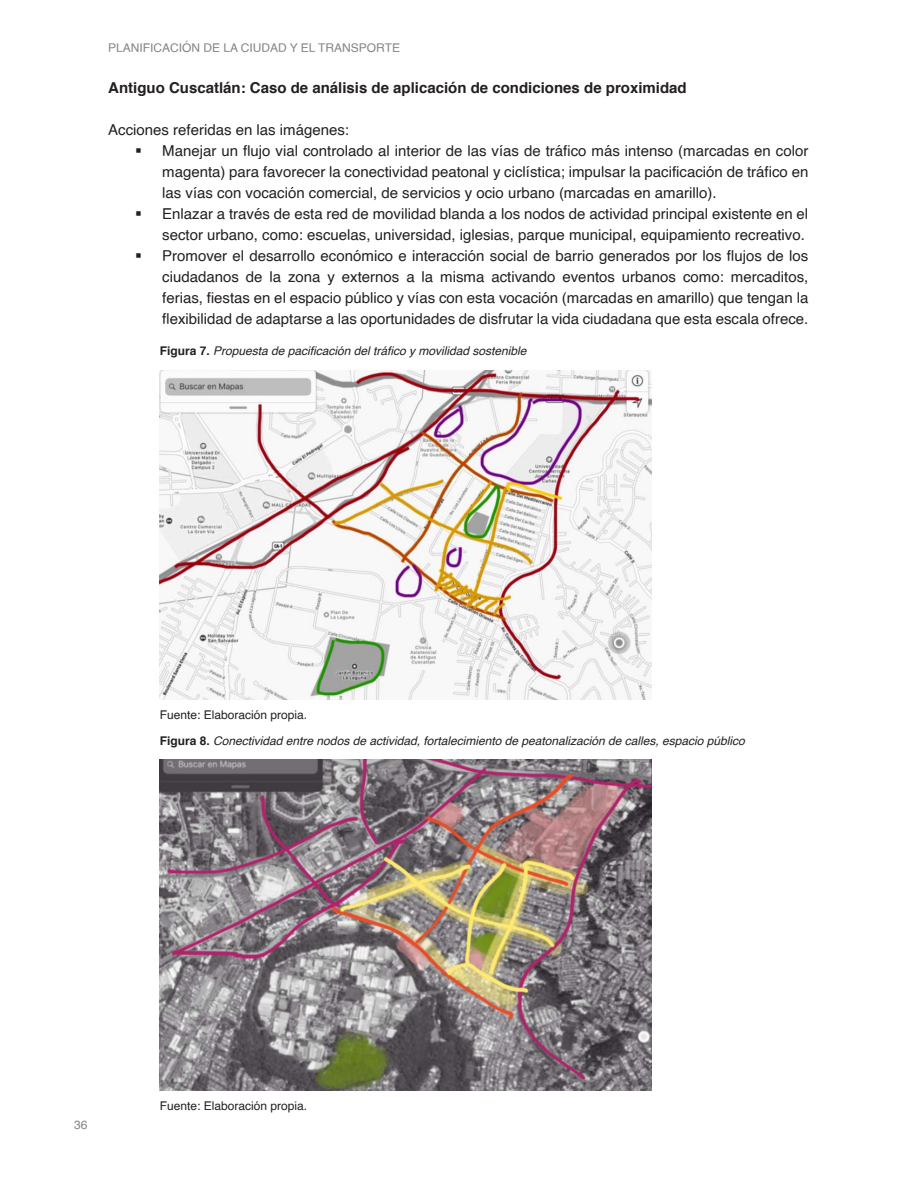
<style>
.page{position:relative;width:918px;height:1188px;background:#fff}
.page>*{position:absolute;margin:0;border:0;box-sizing:border-box;transform-origin:0 0}
.t1{font:15px/21px "Helvetica";color:#231f20;text-align:justify}
.t2{font:700 15px "Helvetica";color:#231f20}
.t3{font:italic 12px "Helvetica";color:#231f20}
.t4{font:12px "Helvetica";color:#231f20}
.t5{font:12px "Helvetica";color:#838485}
.s1{font-weight:700;font-style:normal}
</style>
<div class="page">
<img style="left:160px;top:370px;width:492px;height:330px">
<img style="left:160px;top:759px;width:492px;height:332px">
<p class="t5" style="left:108px;top:38px;width:294px">PLANIFICACIÓN DE LA CIUDAD Y EL TRANSPORTE</p>
<p class="t2" style="left:108px;top:76px;width:580px">Antiguo Cuscatlán: Caso de análisis de aplicación de condiciones de proximidad</p>
<p class="t1" style="left:108px;top:120px;width:242px">Acciones referidas en las imágenes:</p>
<p class="t1" style="left:162px;top:141px;width:648px;text-indent:-27px">▪ Manejar un flujo vial controlado al interior de las vías de tráfico más intenso (marcadas en color magenta) para favorecer la conectividad peatonal y ciclística; impulsar la pacificación de tráfico en las vías con vocación comercial, de servicios y ocio urbano (marcadas en amarillo).</p>
<p class="t1" style="left:135px;top:204px;width:675px;text-align:right">▪ Enlazar a través de esta red de movilidad blanda a los nodos de actividad principal existente en el sector urbano, como: escuelas, universidad, iglesias, parque municipal, equipamiento recreativo.</p>
<p class="t1" style="left:162px;top:246px;width:648px;text-indent:-27px">▪ Promover el desarrollo económico e interacción social de barrio generados por los flujos de los ciudadanos de la zona y externos a la misma activando eventos urbanos como: mercaditos, ferias, fiestas en el espacio público y vías con esta vocación (marcadas en amarillo) que tengan la flexibilidad de adaptarse a las oportunidades de disfrutar la vida ciudadana que esta escala ofrece.</p>
<p class="t3" style="left:160px;top:341px;width:368px"><span class="s1">Figura 7.</span> Propuesta de pacificación del tráfico y movilidad sostenible</p>
<p class="t4" style="left:160px;top:706px;width:149px">Fuente: Elaboración propia.</p>
<p class="t3" style="left:160px;top:731px;width:586px"><span class="s1">Figura 8.</span> Conectividad entre nodos de actividad, fortalecimiento de peatonalización de calles, espacio público</p>
<p class="t5" style="left:74px;top:1115px;width:15px">36</p>
<p class="t4" style="left:160px;top:1096px;width:149px">Fuente: Elaboración propia.</p>
</div>
